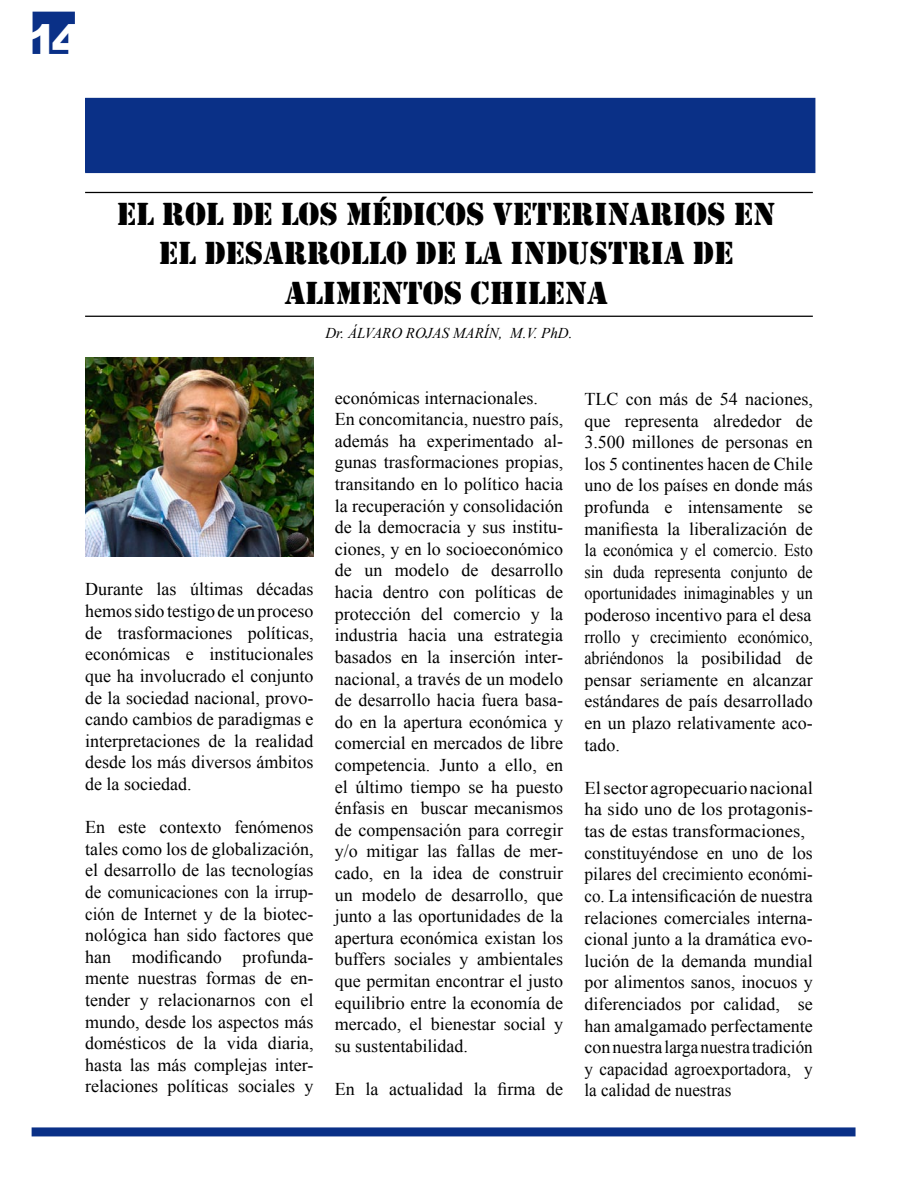
<style>
.page{position:relative;width:915px;height:1191px;background:#fff}
.page>*{position:absolute;margin:0;border:0;box-sizing:border-box;transform-origin:0 0}
.t1{font:900 43.5px "Arial";color:#fff}
.t2{font:33px "Stencil";color:#000}
.t3{font:18px/21.6px "Times New Roman";color:#000;text-align:justify}
.t4{font:italic 15px "Times New Roman";color:#000}
</style>
<div class="page">
<div style="left:33px;top:12px;width:41px;height:41px;background:#0a3087"></div>
<div style="left:33px;top:12px;width:42px;height:42px;border:2px solid #0a3087"></div>
<div style="left:32px;top:1127px;width:823px;height:9px;background:#0a3087"></div>
<div style="left:86px;top:98px;width:728px;height:74px;background:#0a3087"></div>
<div style="left:85px;top:98px;width:730px;height:75px;border:1px solid #0a3087"></div>
<img style="left:85px;top:357px;width:228px;height:200px">
<hr style="left:85px;top:316px;width:727px;height:1px;background:#000">
<hr style="left:85px;top:192px;width:727px;height:1px;background:#000">
<h1 class="t1" style="left:28px;top:16px;width:53px">14</h1>
<h2 class="t2" style="left:117px;top:194px;width:67px">EL ROL</h2>
<h2 class="t2" style="left:232px;top:194px;width:69px">DE LOS</h2>
<h2 class="t2" style="left:346px;top:194px;width:65px">MÉDICOS</h2>
<h2 class="t2" style="left:492px;top:194px;width:41px">VETERINARIOS</h2>
<h2 class="t2" style="left:733px;top:194px;width:21px">EN</h2>
<h2 class="t2" style="left:159px;top:234px;width:67px">EL DESARROLLO</h2>
<h2 class="t2" style="left:415px;top:234px;width:116px">DELAINDUSTRIA</h2>
<h2 class="t2" style="left:692px;top:234px;width:21px">DE</h2>
<h2 class="t2" style="left:284px;top:274px;width:21px">ALIMENTOS</h2>
<h2 class="t2" style="left:470px;top:274px;width:21px">CHILENA</h2>
<p class="t4" style="left:325px;top:324px;width:248px">Dr. ÁLVARO ROJAS MARÍN, M.V. PhD.</p>
<p class="t3" style="left:85px;top:578px;width:230px">Durante las últimas décadas hemos sido testigo de un proceso de trasformaciones políticas, económicas e institucionales que ha involucrado el conjunto de la sociedad nacional, provo&shy;cando cambios de paradigmas e interpretaciones de la realidad desde los más diversos ámbitos de la sociedad.</p>
<p class="t3" style="left:85px;top:816px;width:230px">En este contexto fenómenos tales como los de globalización, el desarrollo de las tecnologías de comunicaciones con la irrup&shy;ción de Internet y de la biotec&shy;nológica han sido factores que han modificando profunda&shy;mente nuestras formas de en&shy;tender y relacionarnos con el mundo, desde los aspectos más domésticos de la vida diaria, hasta las más complejas inter&shy;relaciones políticas sociales y</p>
<p class="t3" style="left:334px;top:386px;width:230px;text-align:left">económicas internacionales.<br>En concomitancia, nuestro país, además ha experimentado al&shy;gunas trasformaciones propias, transitando en lo político hacia la recuperación y consolidación de la democracia y sus institu&shy;ciones, y en lo socioeconómico de un modelo de desarrollo hacia dentro con políticas de protección del comercio y la industria hacia una estrategia basados en la inserción inter&shy;nacional, a través de un modelo de desarrollo hacia fuera basa&shy;do en la apertura económica y comercial en mercados de libre competencia. Junto a ello, en el último tiempo se ha puesto énfasis en buscar mecanismos de compensación para corregir y/o mitigar las fallas de mer&shy;cado, en la idea de construir un modelo de desarrollo, que junto a las oportunidades de la apertura económica existan los buffers sociales y ambientales que permitan encontrar el justo equilibrio entre la economía de mercado, el bienestar social y su sustentabilidad.</p>
<p class="t3" style="left:334px;top:1078px;width:230px">En la actualidad la firma de</p>
<p class="t3" style="left:584px;top:388px;width:230px">TLC con más de 54 naciones, que representa alrededor de 3.500 millones de personas en los 5 continentes hacen de Chile uno de los países en donde más profunda e intensamente se manifiesta la liberalización de la económica y el comercio. Esto sin duda representa conjunto de oportunidades inimaginables y un poderoso incentivo para el desa rrollo y crecimiento económico, abriéndonos la posibilidad de pensar seriamente en alcanzar estándares de país desarrollado en un plazo relativamente aco&shy;tado.</p>
<p class="t3" style="left:584px;top:777px;width:230px;text-align:left">El sector agropecuario nacional ha sido uno de los protagonis&shy;tas de estas transformaciones, constituyéndose en uno de los pilares del crecimiento económi&shy;co. La intensificación de nuestra relaciones comerciales interna&shy;cional junto a la dramática evo&shy;lución de la demanda mundial por alimentos sanos, inocuos y diferenciados por calidad, se han amalgamado perfectamente con nuestra larga nuestra tradición y capacidad agroexportadora, y la calidad de nuestras</p>
</div>
